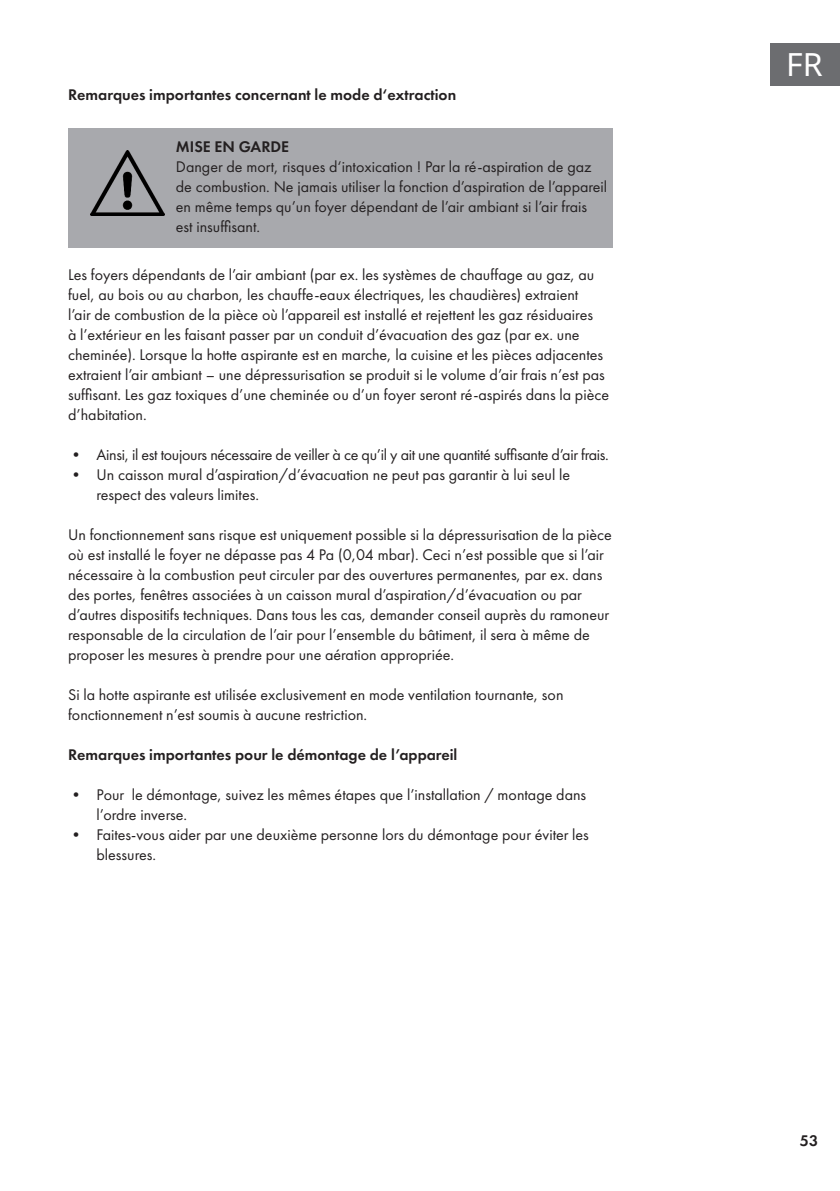
<style>
.page{position:relative;width:840px;height:1191px;background:#fff}
.page>*{position:absolute;margin:0;border:0;box-sizing:border-box;transform-origin:0 0}
.t1{font:32px "Noto Sans";color:#fff}
.t2{font:16px/20px "Futura PTW08";color:#231f20}
.t3{font:600 16px "Futura PTW08";color:#231f20}
.t4{font:16px "Futura PTW08";letter-spacing:-.02em;color:#231f20}
</style>
<div class="page">
<div style="left:770px;top:43px;width:69px;height:42px;background:#6c6d70"></div>
<div style="left:68px;top:128px;width:544px;height:119px;background:#a8a9ad"></div>
<img style="left:91px;top:151px;width:73px;height:65px">
<p class="t3" style="left:68px;top:85px;width:389px">Remarques importantes concernant le mode d‘extraction</p>
<p class="t3" style="left:176px;top:136px;width:115px">MISE EN GARDE</p>
<p class="t2" style="left:176px;top:156px;width:432px">Danger de mort, risques d‘intoxication ! Par la ré-aspiration de gaz de combustion. Ne jamais utiliser la fonction d’aspiration de l’appareil en même temps qu’un foyer dépendant de l’air ambiant si l’air frais est insuffisant.</p>
<p class="t2" style="left:68px;top:265px;width:542px">Les foyers dépendants de l’air ambiant (par ex. les systèmes de chauffage au gaz, au fuel, au bois ou au charbon, les chauffe-eaux électriques, les chaudières) extraient<br>l’air de combustion de la pièce où l’appareil est installé et rejettent les gaz résiduaires<br>à l’extérieur en les faisant passer par un conduit d’évacuation des gaz (par ex. une cheminée). Lorsque la hotte aspirante est en marche, la cuisine et les pièces adjacentes extraient l’air ambiant – une dépressurisation se produit si le volume d’air frais n’est pas suffisant. Les gaz toxiques d’une cheminée ou d’un foyer seront ré-aspirés dans la pièce d’habitation.</p>
<p class="t4" style="left:68px;top:445px;width:542px">• Ainsi, il est toujours nécessaire de veiller à ce qu’il y ait une quantité suffisante d’air frais.</p>
<p class="t2" style="left:96px;top:465px;width:475px;text-indent:-28px">• Un caisson mural d’aspiration/d’évacuation ne peut pas garantir à lui seul le respect des valeurs limites.</p>
<p class="t2" style="left:68px;top:525px;width:545px">Un fonctionnement sans risque est uniquement possible si la dépressurisation de la pièce où est installé le foyer ne dépasse pas 4 Pa (0,04 mbar). Ceci n’est possible que si l’air nécessaire à la combustion peut circuler par des ouvertures permanentes, par ex. dans des portes, fenêtres associées à un caisson mural d’aspiration/d’évacuation ou par d’autres dispositifs techniques. Dans tous les cas, demander conseil auprès du ramoneur responsable de la circulation de l’air pour l’ensemble du bâtiment, il sera à même de proposer les mesures à prendre pour une aération appropriée.</p>
<p class="t2" style="left:68px;top:685px;width:496px">Si la hotte aspirante est utilisée exclusivement en mode ventilation tournante, son fonctionnement n’est soumis à aucune restriction.</p>
<p class="t3" style="left:68px;top:745px;width:390px">Remarques importantes pour le démontage de l’appareil</p>
<p class="t2" style="left:96px;top:785px;width:491px;text-indent:-28px">• Pour le démontage, suivez les mêmes étapes que l’installation / montage dans l’ordre inverse.</p>
<p class="t2" style="left:96px;top:825px;width:493px;text-indent:-28px">• Faites-vous aider par une deuxième personne lors du démontage pour éviter les blessures.</p>
<h1 class="t1" style="left:785px;top:42px;width:38px">FR</h1>
<p class="t3" style="left:799px;top:1130px;width:20px">53</p>
</div>
